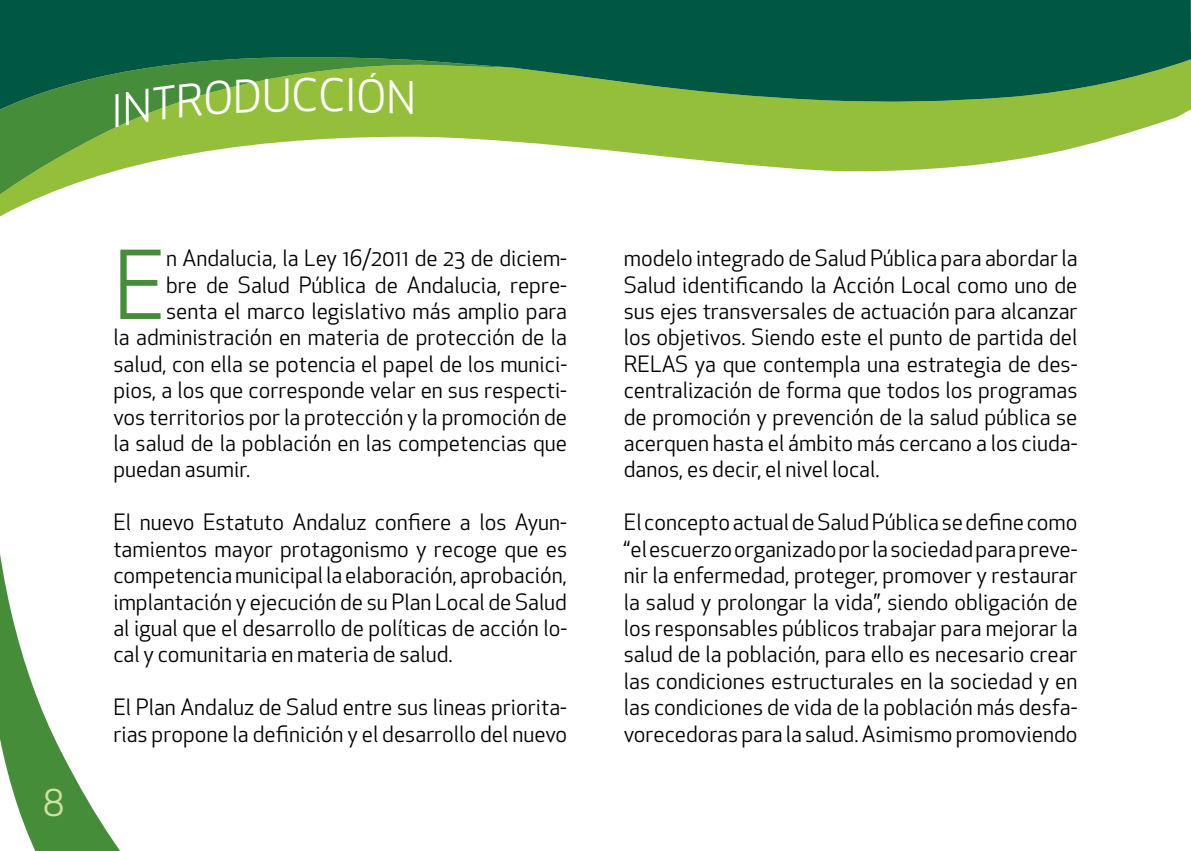
<style>
.page{position:relative;width:1191px;height:851px;background:#fff}
.page>*{position:absolute;margin:0;border:0;box-sizing:border-box;transform-origin:0 0}
.t1{font:92.4px "Apex New";color:#468d39}
.t2{font:44px "Apex New";color:#fff}
.t3{font:36px "Apex New";color:#cee0a4}
.t4{font:22px/26.4px "Apex New";color:#000;text-align:justify}
</style>
<div class="page">
<svg style="left:0;top:554px;width:120px;height:296px"></svg>
<svg style="left:0;top:118px;width:1174px;height:99px"></svg>
<svg style="left:0;top:118px;width:514px;height:89px"></svg>
<svg style="left:0;top:0;width:1191px;height:118px;background:#247040"></svg>
<svg style="left:115px;top:94px;width:3px;height:33px"></svg>
<svg style="left:126px;top:80px;width:104px;height:45px;background:#6ba53a"></svg>
<svg style="left:236px;top:79px;width:23px;height:34px"></svg>
<svg style="left:265px;top:78px;width:23px;height:34px"></svg>
<svg style="left:321px;top:78px;width:31px;height:34px"></svg>
<svg style="left:359px;top:72px;width:25px;height:41px"></svg>
<svg style="left:390px;top:80px;width:23px;height:34px"></svg>
<h2 class="t2" style="left:291px;top:67px;width:28px">C</h2>
<h3 class="t3" style="left:44px;top:779px;width:22px">8</h3>
<h1 class="t1" style="left:113px;top:227px;width:54px">E</h1>
<p class="t4" style="left:166px;top:245px;width:402px">n Andalucia, la Ley 16/2011 de 23 de diciem-</p>
<p class="t4" style="left:166px;top:271px;width:402px">bre de Salud Pública de Andalucia, repre-</p>
<p class="t4" style="left:166px;top:298px;width:402px">senta el marco legislativo más amplio para</p>
<p class="t4" style="left:113px;top:324px;width:455px">la administración en materia de protección de la</p>
<p class="t4" style="left:113px;top:350px;width:455px">salud, con ella se potencia el papel de los munici-</p>
<p class="t4" style="left:113px;top:377px;width:455px">pios, a los que corresponde velar en sus respecti-</p>
<p class="t4" style="left:113px;top:403px;width:455px">vos territorios por la protección y la promoción de</p>
<p class="t4" style="left:113px;top:430px;width:455px">la salud de la población en las competencias que</p>
<p class="t4" style="left:113px;top:456px;width:138px">puedan asumir.</p>
<p class="t4" style="left:113px;top:509px;width:455px">El nuevo Estatuto Andaluz confiere a los Ayun&shy;tamientos mayor protagonismo y recoge que es competencia municipal la elaboración, aprobación, implantación y ejecución de su Plan Local de Salud al igual que el desarrollo de políticas de acción lo&shy;cal y comunitaria en materia de salud.</p>
<p class="t4" style="left:113px;top:694px;width:455px">El Plan Andaluz de Salud entre sus lineas priorita&shy;rias propone la definición y el desarrollo del nuevo</p>
<p class="t4" style="left:624px;top:245px;width:455px">modelo integrado de Salud Pública para abordar la Salud identificando la Acción Local como uno de sus ejes transversales de actuación para alcanzar los objetivos. Siendo este el punto de partida del RELAS ya que contempla una estrategia de des&shy;centralización de forma que todos los programas de promoción y prevención de la salud pública se acerquen hasta el ámbito más cercano a los ciuda&shy;danos, es decir, el nivel local.</p>
<p class="t4" style="left:624px;top:509px;width:455px">El concepto actual de Salud Pública se define como “el escuerzo organizado por la sociedad para preve&shy;nir la enfermedad, proteger, promover y restaurar la salud y prolongar la vida”, siendo obligación de los responsables públicos trabajar para mejorar la salud de la población, para ello es necesario crear las condiciones estructurales en la sociedad y en las condiciones de vida de la población más desfa&shy;vorecedoras para la salud. Asimismo promoviendo</p>
</div>
